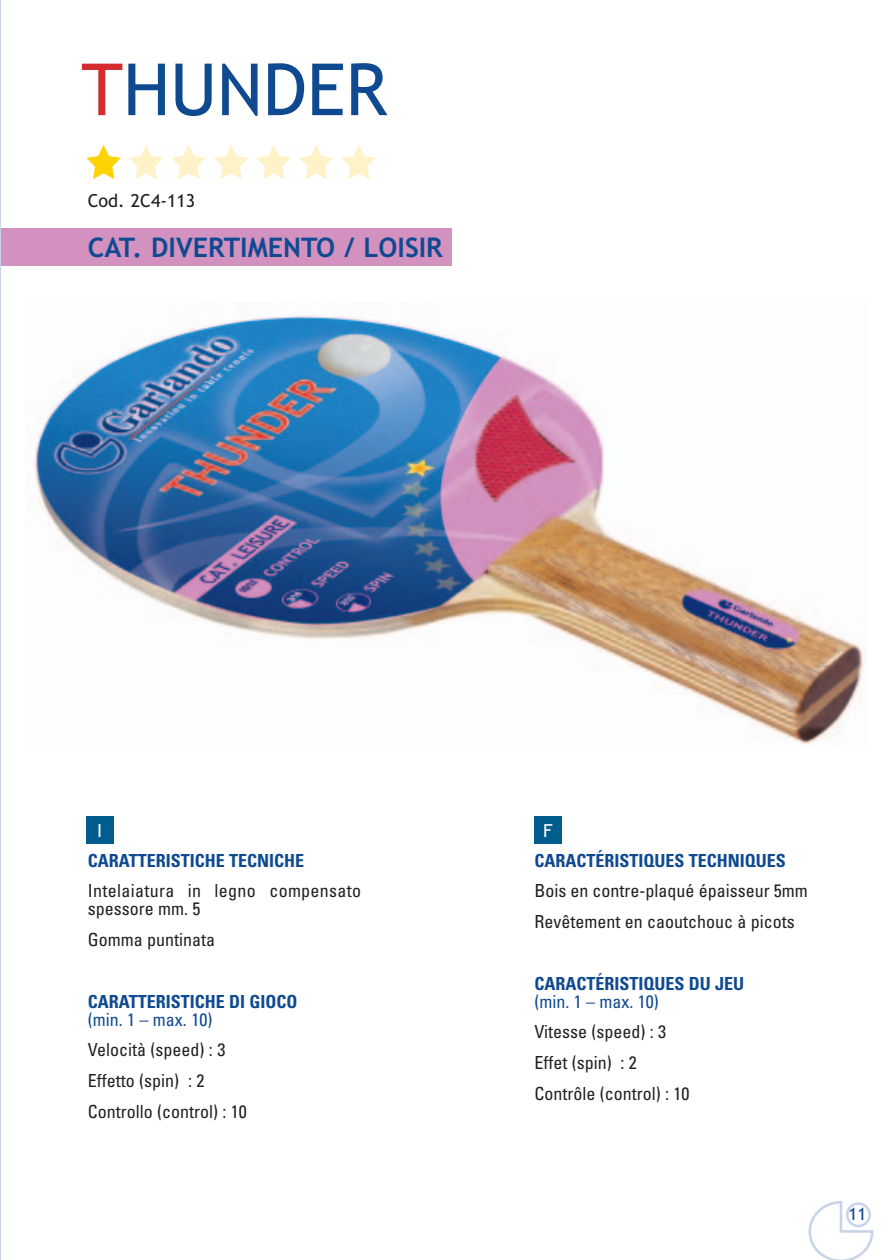
<style>
.page{position:relative;width:894px;height:1260px;background:#fff}
.page>*{position:absolute;margin:0;border:0;box-sizing:border-box;transform-origin:0 0}
.t1{font:72px "Trebuchet MS";color:#0f4a91}
.t2{font:700 27px "Trebuchet MS";color:#0f4a91}
.t3{font:condensed 18px/30.8px "Univers";color:#231f20}
.t4{font:700 condensed 18px "Univers";color:#0f4a91}
.t5{font:condensed 18px/18px "Univers";letter-spacing:.02em;color:#231f20}
.t6{font:condensed 18px "Univers";color:#0f4a91}
.t7{font:18px "Trebuchet MS";color:#231f20}
.t8{font:18px "Trebuchet MS";color:#fff}
.t9{font:17.25px "Trebuchet MS";color:#0f4a91}
.s1{color:#d32c2d}
</style>
<div class="page">
<svg style="left:808px;top:1201px;width:66px;height:59px"></svg>
<div style="left:846px;top:1202px;width:25px;height:25px;border:3px solid #c8d3e8;border-radius:50%"></div>
<svg style="left:86px;top:145px;width:35px;height:34px"></svg>
<svg style="left:129px;top:145px;width:34px;height:34px"></svg>
<svg style="left:172px;top:145px;width:34px;height:34px"></svg>
<svg style="left:214px;top:145px;width:34px;height:34px"></svg>
<svg style="left:257px;top:145px;width:34px;height:34px"></svg>
<svg style="left:299px;top:145px;width:34px;height:34px"></svg>
<svg style="left:342px;top:145px;width:34px;height:34px"></svg>
<img style="left:34px;top:316px;width:830px;height:428px">
<div style="left:534px;top:817px;width:27px;height:27px;background:#005d8d"></div>
<div style="left:86px;top:817px;width:27px;height:27px;background:#005d8d"></div>
<hr style="left:0;top:0;width:1px;height:1260px;background:#c8d3e8">
<div style="left:1px;top:229px;width:451px;height:37px;background:#d291bf"></div>
<h1 class="t1" style="left:81px;top:48px;width:308px"><span class="s1">T</span>HUNDER</h1>
<p class="t7" style="left:88px;top:190px;width:109px">Cod. 2C4-113</p>
<h2 class="t2" style="left:88px;top:232px;width:356px">CAT. DIVERTIMENTO / LOISIR</h2>
<p class="t8" style="left:97px;top:820px;width:7px">I</p>
<p class="t8" style="left:543px;top:820px;width:11px">F</p>
<p class="t4" style="left:88px;top:853px;width:218px">CARATTERISTICHE TECNICHE</p>
<p class="t5" style="left:88px;top:883px;width:275px">Intelaiatura in legno compensato spessore mm. 5</p>
<p class="t3" style="left:88px;top:926px;width:129px">Gomma puntinata</p>
<p class="t4" style="left:88px;top:994px;width:211px">CARATTERISTICHE DI GIOCO</p>
<p class="t6" style="left:88px;top:1012px;width:126px">(min. 1 – max. 10)</p>
<p class="t3" style="left:88px;top:1036px;width:161px">Velocità (speed) : 3<br>Effetto (spin) : 2<br>Controllo (control) : 10</p>
<p class="t4" style="left:534px;top:853px;width:253px">CARACTÉRISTIQUES TECHNIQUES</p>
<p class="t3" style="left:534px;top:877px;width:275px">Bois en contre-plaqué épaisseur 5mm<br>Revêtement en caoutchouc à picots</p>
<p class="t4" style="left:534px;top:976px;width:211px">CARACTÉRISTIQUES DU JEU</p>
<p class="t6" style="left:534px;top:994px;width:126px">(min. 1 – max. 10)</p>
<p class="t3" style="left:534px;top:1018px;width:157px">Vitesse (speed) : 3<br>Effet (spin) : 2<br>Contrôle (control) : 10</p>
<p class="t9" style="left:848px;top:1204px;width:20px">11</p>
</div>
